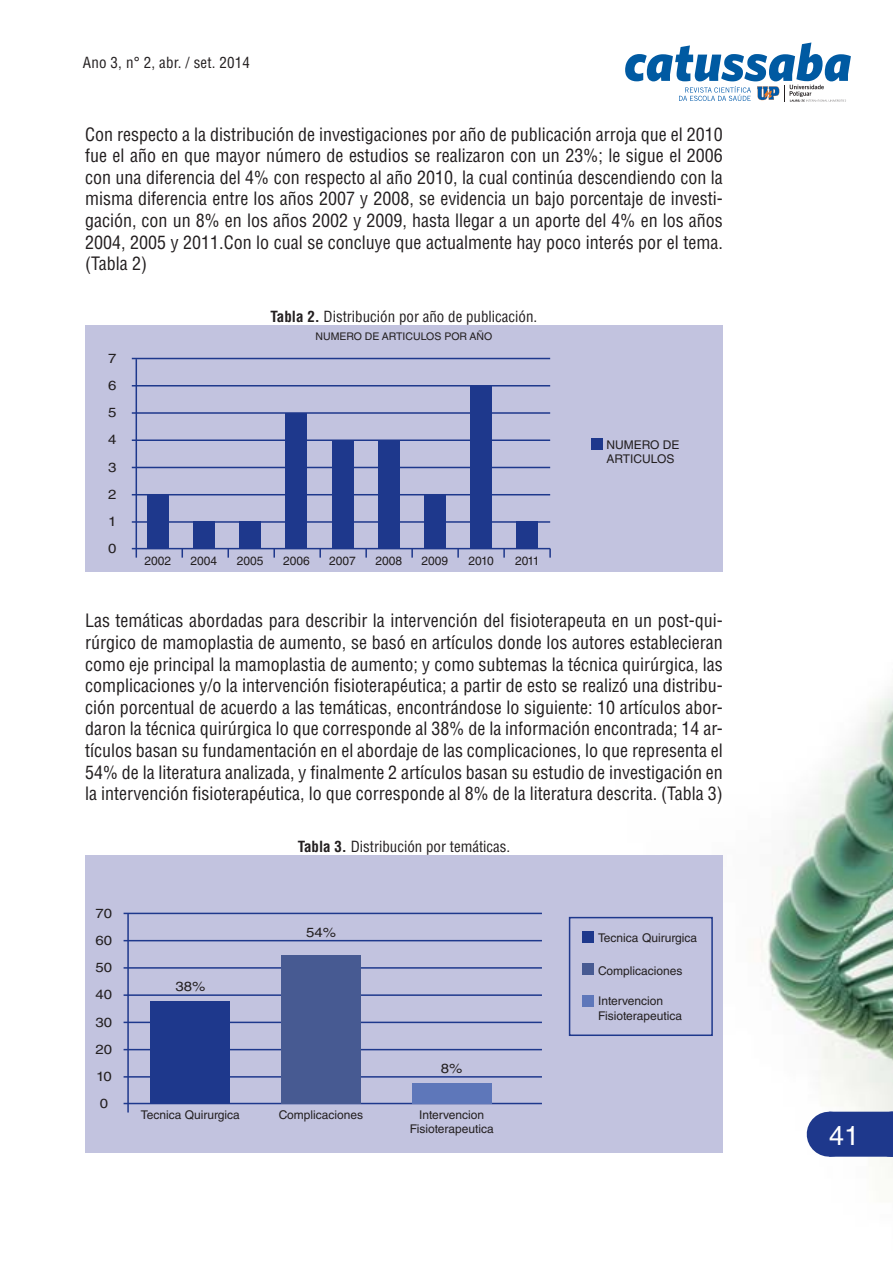
<style>
.page{position:relative;width:893px;height:1263px;background:#fff}
.page>*{position:absolute;margin:0;border:0;box-sizing:border-box;transform-origin:0 0}
.t1{font:27px "Helvetica LT Std";color:#fff}
.t2{font:condensed 18px/21.6px "Helvetica LT Std";color:#231f20;text-align:justify}
.t3{font:condensed 15px "Helvetica LT Std";color:#231f20}
.t4{font:13.35px/27.3px "Helvetica LT Std";color:#231f20;text-align:justify;scale:1.13 1}
.t5{font:12px/14.4px "Helvetica LT Std";color:#231f20}
.t6{font:10.5px "Helvetica LT Std";color:#231f20}
.s1{font-weight:700}
</style>
<div class="page">
<img style="left:760px;top:42px;width:133px;height:1136px">
<div style="left:829px;top:1112px;width:64px;height:45px;background:#1e388c"></div>
<svg style="left:860px;top:1156px;width:31px;height:1px"></svg>
<svg style="left:625px;top:43px;width:226px;height:59px"></svg>
<div style="left:85px;top:325px;width:638px;height:247px;background:#c2c3df"></div>
<hr style="left:136px;top:359px;width:1px;height:199px;background:#1e388c">
<hr style="left:132px;top:548px;width:418px;height:1px;background:#1e388c">
<hr style="left:132px;top:385px;width:418px;height:1px;background:#1e388c">
<hr style="left:132px;top:358px;width:418px;height:1px;background:#1e388c">
<hr style="left:132px;top:412px;width:418px;height:2px;background:#1e388c">
<hr style="left:132px;top:439px;width:418px;height:2px;background:#1e388c">
<hr style="left:132px;top:467px;width:418px;height:1px;background:#1e388c">
<hr style="left:132px;top:494px;width:418px;height:1px;background:#1e388c">
<hr style="left:132px;top:521px;width:418px;height:2px;background:#1e388c">
<svg style="left:227px;top:549px;width:2px;height:9px"></svg>
<svg style="left:273px;top:549px;width:2px;height:9px"></svg>
<svg style="left:365px;top:549px;width:2px;height:9px"></svg>
<svg style="left:319px;top:549px;width:2px;height:9px"></svg>
<svg style="left:411px;top:549px;width:2px;height:9px"></svg>
<svg style="left:457px;top:549px;width:2px;height:9px"></svg>
<svg style="left:503px;top:549px;width:2px;height:9px"></svg>
<svg style="left:549px;top:549px;width:2px;height:9px"></svg>
<div style="left:147px;top:495px;width:21px;height:54px;background:#1e388c"></div>
<div style="left:193px;top:521px;width:22px;height:27px;background:#1e388c"></div>
<div style="left:240px;top:521px;width:21px;height:27px;background:#1e388c"></div>
<div style="left:286px;top:413px;width:21px;height:136px;background:#1e388c"></div>
<div style="left:332px;top:440px;width:21px;height:108px;background:#1e388c"></div>
<div style="left:378px;top:440px;width:21px;height:109px;background:#1e388c"></div>
<div style="left:424px;top:494px;width:22px;height:55px;background:#1e388c"></div>
<div style="left:470px;top:386px;width:22px;height:163px;background:#1e388c"></div>
<div style="left:517px;top:521px;width:21px;height:28px;background:#1e388c"></div>
<div style="left:591px;top:439px;width:11px;height:11px;background:#1e388c"></div>
<div style="left:85px;top:855px;width:638px;height:298px;background:#c2c3df"></div>
<hr style="left:127px;top:914px;width:2px;height:198px;background:#1e388c">
<hr style="left:124px;top:1103px;width:418px;height:1px;background:#1e388c">
<hr style="left:124px;top:940px;width:418px;height:1px;background:#1e388c">
<hr style="left:124px;top:913px;width:418px;height:1px;background:#1e388c">
<hr style="left:124px;top:967px;width:418px;height:2px;background:#1e388c">
<hr style="left:124px;top:994px;width:418px;height:2px;background:#1e388c">
<hr style="left:124px;top:1022px;width:418px;height:1px;background:#1e388c">
<hr style="left:124px;top:1049px;width:418px;height:1px;background:#1e388c">
<hr style="left:124px;top:1076px;width:418px;height:1px;background:#1e388c">
<div style="left:151px;top:1001px;width:79px;height:102px;background:#1e388c"></div>
<div style="left:281px;top:955px;width:80px;height:148px;background:#475a92"></div>
<div style="left:412px;top:1082px;width:79px;height:21px;background:#5e77ba"></div>
<div style="left:583px;top:932px;width:11px;height:11px;background:#1e388c"></div>
<div style="left:583px;top:963px;width:11px;height:12px;background:#475a92"></div>
<div style="left:583px;top:995px;width:11px;height:12px;background:#5e77ba"></div>
<div style="left:569px;top:917px;width:144px;height:119px;border:2px solid #1e388c"></div>
<p class="t3" style="left:83px;top:56px;width:168px">Ano 3, n° 2, abr. / set. 2014</p>
<p class="t2" style="left:85px;top:124px;width:639px">Con respecto a la distribución de investigaciones por año de publicación arroja que el 2010 fue el año en que mayor número de estudios se realizaron con un 23%; le sigue el 2006 con una diferencia del 4% con respecto al año 2010, la cual continúa descendiendo con la misma diferencia entre los años 2007 y 2008, se evidencia un bajo porcentaje de investi&shy;gación, con un 8% en los años 2002 y 2009, hasta llegar a un aporte del 4% en los años 2004, 2005 y 2011.Con lo cual se concluye que actualmente hay poco interés por el tema. (Tabla 2)</p>
<p class="t3" style="left:271px;top:310px;width:268px"><span class="s1">Tabla 2.</span> Distribución por año de publicación.</p>
<p class="t4" style="left:108px;top:345px;width:9px">7</p>
<p class="t4" style="left:108px;top:373px;width:9px">6</p>
<p class="t4" style="left:108px;top:400px;width:9px">5<br>4<br>3<br>2<br>1<br>0</p>
<p class="t6" style="left:316px;top:332px;width:178px">NUMERO DE ARTICULOS POR AÑO</p>
<p class="t5" style="left:144px;top:554px;width:28px">2002</p>
<p class="t5" style="left:191px;top:554px;width:28px">2004</p>
<p class="t5" style="left:237px;top:554px;width:28px">2005</p>
<p class="t5" style="left:283px;top:554px;width:28px">2006</p>
<p class="t5" style="left:329px;top:554px;width:28px">2007</p>
<p class="t5" style="left:375px;top:554px;width:28px">2008</p>
<p class="t5" style="left:422px;top:554px;width:28px">2009</p>
<p class="t5" style="left:469px;top:554px;width:27px">2010</p>
<p class="t5" style="left:515px;top:554px;width:26px">2011</p>
<p class="t5" style="left:606px;top:438px;width:75px">NUMERO DE<br>ARTICULOS</p>
<p class="t2" style="left:85px;top:611px;width:639px">Las temáticas abordadas para describir la intervención del fisioterapeuta en un post-qui&shy;rúrgico de mamoplastia de aumento, se basó en artículos donde los autores establecieran como eje principal la mamoplastia de aumento; y como subtemas la técnica quirúrgica, las complicaciones y/o la intervención fisioterapéutica; a partir de esto se realizó una distribu&shy;ción porcentual de acuerdo a las temáticas, encontrándose lo siguiente: 10 artículos abor&shy;daron la técnica quirúrgica lo que corresponde al 38% de la información encontrada; 14 ar&shy;tículos basan su fundamentación en el abordaje de las complicaciones, lo que representa el 54% de la literatura analizada, y finalmente 2 artículos basan su estudio de investigación en la intervención fisioterapéutica, lo que corresponde al 8% de la literatura descrita. (Tabla 3)</p>
<p class="t3" style="left:298px;top:840px;width:214px"><span class="s1">Tabla 3.</span> Distribución por temáticas.</p>
<p class="t4" style="left:96px;top:900px;width:16px">70</p>
<p class="t4" style="left:96px;top:927px;width:16px">60</p>
<p class="t4" style="left:96px;top:955px;width:16px">50<br>40<br>30</p>
<p class="t4" style="left:96px;top:1036px;width:16px">20<br>10<br>0</p>
<p class="t4" style="left:175px;top:973px;width:28px">38%</p>
<p class="t4" style="left:306px;top:920px;width:28px">54%</p>
<p class="t5" style="left:141px;top:1108px;width:101px">Tecnica Quirurgica</p>
<p class="t5" style="left:279px;top:1108px;width:86px">Complicaciones</p>
<p class="t4" style="left:441px;top:1055px;width:21px">8%</p>
<p class="t5" style="left:410px;top:1108px;width:86px;text-align:center">Intervencion<br>Fisioterapeutica</p>
<p class="t5" style="left:598px;top:931px;width:101px">Tecnica Quirurgica</p>
<p class="t5" style="left:598px;top:964px;width:86px">Complicaciones</p>
<p class="t5" style="left:598px;top:995px;width:86px">Intervencion<br>Fisioterapeutica</p>
<h1 class="t1" style="left:829px;top:1124px;width:32px">41</h1>
</div>
